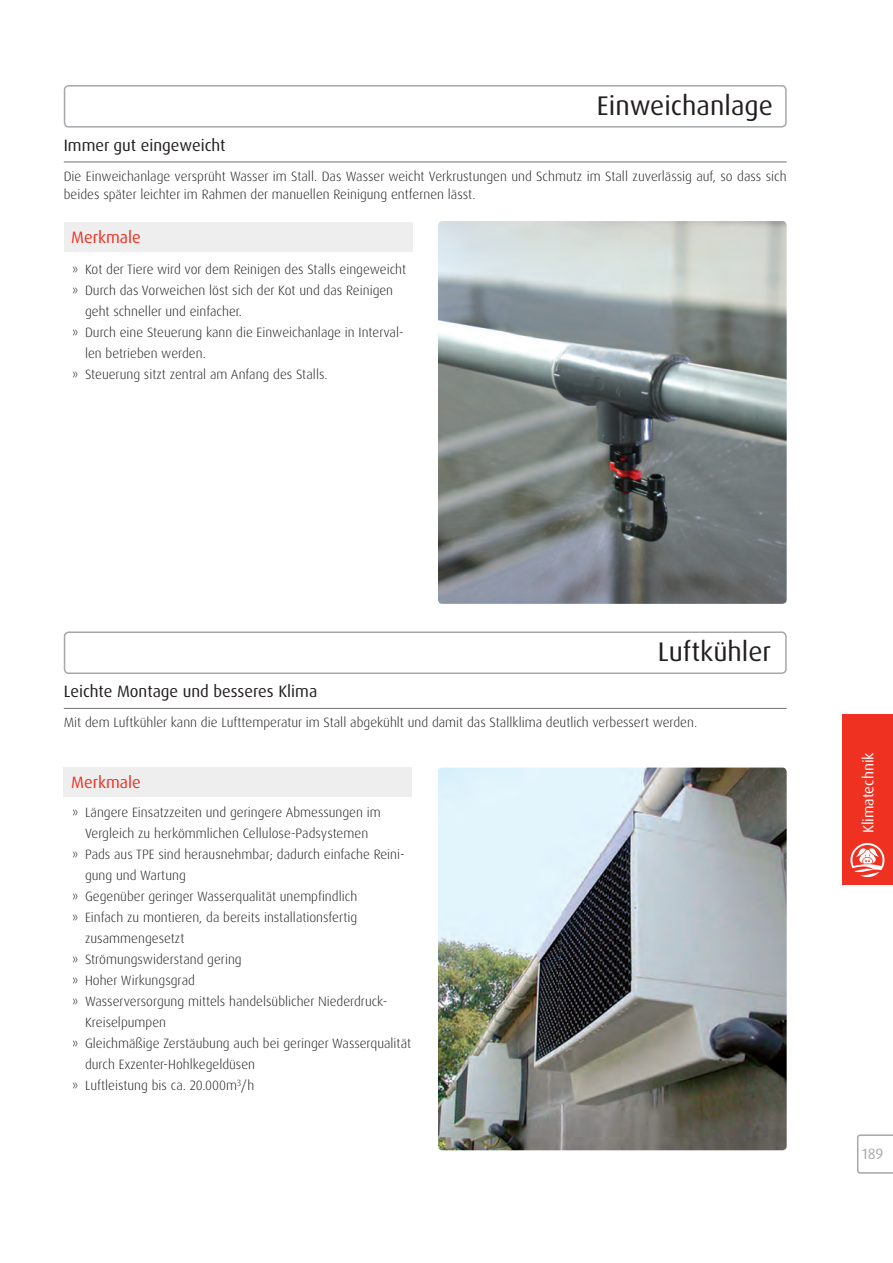
<style>
.page{position:relative;width:893px;height:1263px;background:#fff}
.page>*{position:absolute;margin:0;border:0;box-sizing:border-box;transform-origin:0 0}
.t1{font:27px "Dax OT";color:#231f20}
.t2{font:16.5px "Dax OT";color:#231f20}
.t3{font:16.5px "Dax OT";color:#ef3122}
.t4{font:15px "Dax OT";color:#fff}
.t5{font:15px "Dax OT";color:#a6a7ab}
.t6{font:300 13.5px/18px "Dax OT";color:#231f20}
</style>
<div class="page">
<div style="left:64px;top:85px;width:723px;height:43px;border:2px solid #a6a7ab;border-radius:4px"></div>
<div style="left:64px;top:631px;width:723px;height:43px;border:2px solid #a6a7ab;border-radius:4px"></div>
<svg style="left:857px;top:1134px;width:36px;height:40px"></svg>
<div style="left:842px;top:714px;width:51px;height:170px;background:#ef3122"></div>
<svg style="left:850px;top:843px;width:34px;height:34px"></svg>
<hr style="left:64px;top:162px;width:723px;height:1px;background:#717275">
<hr style="left:64px;top:708px;width:723px;height:1px;background:#717275">
<img style="left:438px;top:221px;width:349px;height:383px">
<img style="left:438px;top:767px;width:349px;height:383px">
<div style="left:63px;top:767px;width:348px;height:30px;background:#eeeeef"></div>
<div style="left:64px;top:222px;width:348px;height:30px;background:#eeeeef"></div>
<h1 class="t1" style="left:597px;top:89px;width:177px">Einweichanlage</h1>
<p class="t2" style="left:64px;top:135px;width:163px">Immer gut eingeweicht</p>
<p class="t6" style="left:64px;top:167px;width:724px">Die Einweichanlage versprüht Wasser im Stall. Das Wasser weicht Verkrustungen und Schmutz im Stall zuverlässig auf, so dass sich beides später leichter im Rahmen der manuellen Reinigung entfernen lässt.</p>
<p class="t3" style="left:71px;top:227px;width:71px">Merkmale</p>
<p class="t6" style="left:72px;top:260px;width:335px">» Kot der Tiere wird vor dem Reinigen des Stalls eingeweicht</p>
<p class="t6" style="left:72px;top:282px;width:322px">» Durch das Vorweichen löst sich der Kot und das Reinigen</p>
<p class="t6" style="left:85px;top:303px;width:159px">geht schneller und einfacher.</p>
<p class="t6" style="left:72px;top:324px;width:333px">» Durch eine Steuerung kann die Einweichanlage in Interval-</p>
<p class="t6" style="left:85px;top:345px;width:122px">len betrieben werden.</p>
<p class="t6" style="left:72px;top:366px;width:257px">» Steuerung sitzt zentral am Anfang des Stalls.</p>
<h1 class="t1" style="left:658px;top:635px;width:115px">Luftkühler</h1>
<p class="t2" style="left:64px;top:681px;width:255px">Leichte Montage und besseres Klima</p>
<p class="t6" style="left:64px;top:713px;width:635px">Mit dem Luftkühler kann die Lufttemperatur im Stall abgekühlt und damit das Stallklima deutlich verbessert werden.</p>
<p class="t3" style="left:71px;top:771px;width:71px">Merkmale</p>
<p class="t6" style="left:72px;top:804px;width:310px">» Längere Einsatzzeiten und geringere Abmessungen im</p>
<p class="t6" style="left:85px;top:825px;width:285px">Vergleich zu herkömmlichen Cellulose-Padsystemen</p>
<p class="t6" style="left:72px;top:846px;width:334px">» Pads aus TPE sind herausnehmbar; dadurch einfache Reini-</p>
<p class="t6" style="left:85px;top:867px;width:102px">gung und Wartung</p>
<p class="t6" style="left:72px;top:888px;width:286px">» Gegenüber geringer Wasserqualität unempfindlich</p>
<p class="t6" style="left:72px;top:909px;width:286px">» Einfach zu montieren, da bereits installationsfertig</p>
<p class="t6" style="left:85px;top:930px;width:101px">zusammengesetzt</p>
<p class="t6" style="left:72px;top:951px;width:171px">» Strömungswiderstand gering</p>
<p class="t6" style="left:72px;top:972px;width:124px">» Hoher Wirkungsgrad</p>
<p class="t6" style="left:72px;top:993px;width:316px">» Wasserversorgung mittels handelsüblicher Niederdruck-</p>
<p class="t6" style="left:85px;top:1014px;width:83px">Kreiselpumpen</p>
<p class="t6" style="left:72px;top:1035px;width:340px">» Gleichmäßige Zerstäubung auch bei geringer Wasserqualität</p>
<p class="t6" style="left:85px;top:1056px;width:172px">durch Exzenter-Hohlkegeldüsen</p>
<p class="t6" style="left:72px;top:1077px;width:184px">» Luftleistung bis ca. 20.000m<sup>3</sup>/h</p>
<p class="t4" style="left:859px;top:833px;width:83px;rotate:-90deg">Klimatechnik</p>
<p class="t5" style="left:862px;top:1144px;width:23px">189</p>
</div>
